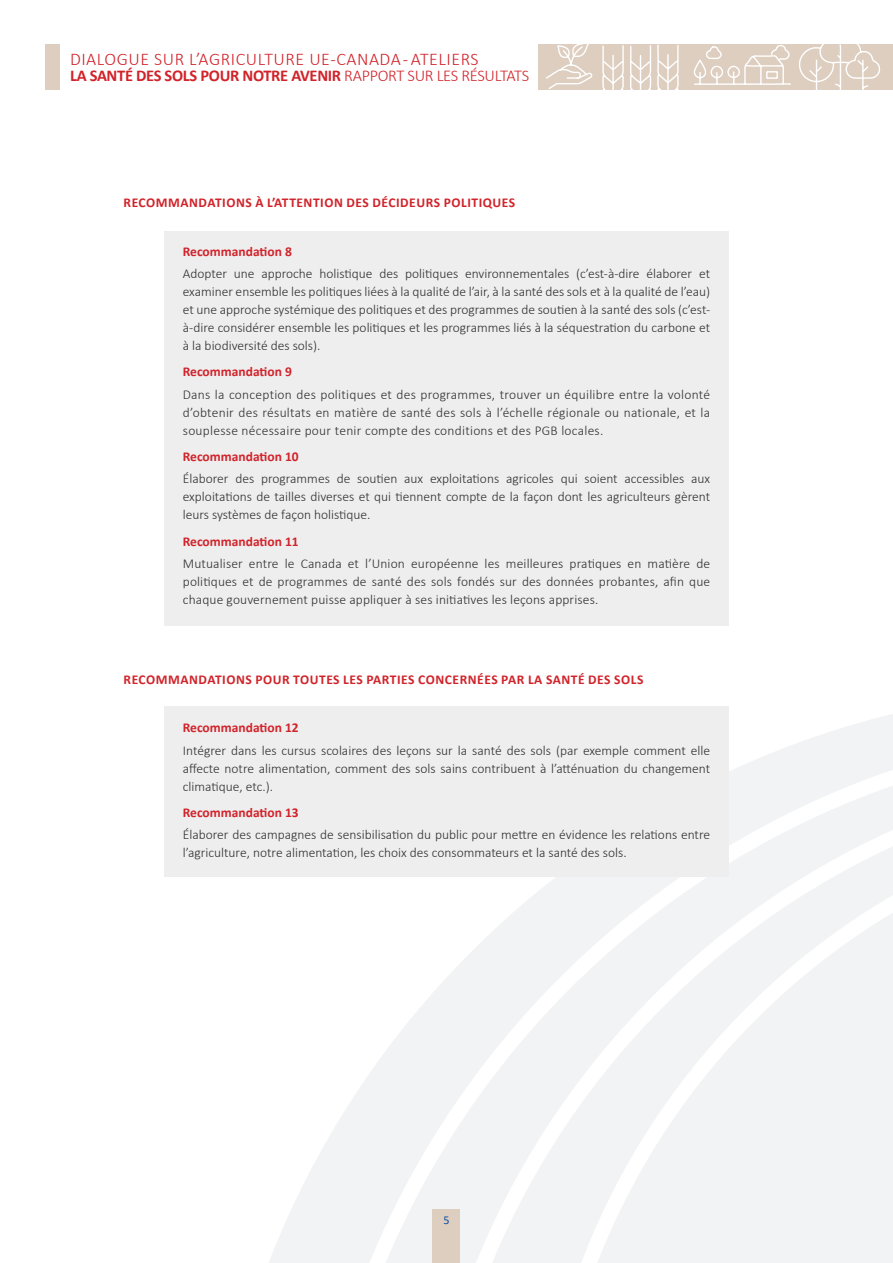
<style>
.page{position:relative;width:893px;height:1263px;background:#fff}
.page>*{position:absolute;margin:0;border:0;box-sizing:border-box;transform-origin:0 0}
.t1{font:300 17.85px "Calibri";letter-spacing:.03em;color:#d1232a}
.t2{font:700 16.5px "Calibri";letter-spacing:-.02em;color:#d1232a}
.t3{font:300 13.5px/18px "Calibri";color:#312f30;text-align:justify}
.t4{font:700 13.5px "Calibri";letter-spacing:.025em;color:#d1232a}
.t5{font:700 13.5px "Calibri";color:#d1232a}
.t6{font:12px "Calibri";color:#0d4da1}
.s1{font-weight:300}
</style>
<div class="page">
<svg style="left:297px;top:715px;width:596px;height:548px"></svg>
<svg style="left:409px;top:751px;width:484px;height:512px"></svg>
<svg style="left:535px;top:798px;width:358px;height:465px"></svg>
<div style="left:433px;top:1210px;width:27px;height:53px;background:#ddcec0"></div>
<div style="left:45px;top:44px;width:15px;height:45px;background:#ddcec0"></div>
<div style="left:538px;top:44px;width:355px;height:45px;background:#ddcec0"></div>
<svg style="left:546px;top:44px;width:47px;height:45px"></svg>
<svg style="left:602px;top:44px;width:77px;height:45px"></svg>
<svg style="left:799px;top:44px;width:82px;height:45px"></svg>
<svg style="left:693px;top:45px;width:98px;height:40px"></svg>
<div style="left:164px;top:232px;width:565px;height:394px;background:#eeeeef"></div>
<div style="left:164px;top:706px;width:565px;height:170px;background:#eeeeef"></div>
<h1 class="t1" style="left:70px;top:48px;width:410px">DIALOGUE SUR L’AGRICULTURE UE-CANADA - ATELIERS</h1>
<p class="t2" style="left:70px;top:64px;width:461px">LA SANTÉ DES SOLS POUR NOTRE AVENIR <span class="s1">RAPPORT SUR LES RÉSULTATS</span></p>
<p class="t4" style="left:124px;top:193px;width:393px">RECOMMANDATIONS À L’ATTENTION DES DÉCIDEURS POLITIQUES</p>
<p class="t5" style="left:183px;top:242px;width:111px">Recommandation 8</p>
<p class="t3" style="left:183px;top:264px;width:529px">Adopter une approche holistique des politiques environnementales (c’est-à-dire élaborer et examiner ensemble les politiques liées à la qualité de l’air, à la santé des sols et à la qualité de l’eau) et une approche systémique des politiques et des programmes de soutien à la santé des sols (c’est&shy;à-dire considérer ensemble les politiques et les programmes liés à la séquestration du carbone et à la biodiversité des sols).</p>
<p class="t5" style="left:183px;top:362px;width:111px">Recommandation 9</p>
<p class="t3" style="left:183px;top:385px;width:529px">Dans la conception des politiques et des programmes, trouver un équilibre entre la volonté d’obtenir des résultats en matière de santé des sols à l’échelle régionale ou nationale, et la souplesse nécessaire pour tenir compte des conditions et des PGB locales.</p>
<p class="t5" style="left:183px;top:447px;width:117px">Recommandation 10</p>
<p class="t3" style="left:183px;top:470px;width:529px">Élaborer des programmes de soutien aux exploitations agricoles qui soient accessibles aux exploitations de tailles diverses et qui tiennent compte de la façon dont les agriculteurs gèrent leurs systèmes de façon holistique.</p>
<p class="t5" style="left:183px;top:532px;width:117px">Recommandation 11</p>
<p class="t3" style="left:183px;top:554px;width:529px">Mutualiser entre le Canada et l’Union européenne les meilleures pratiques en matière de politiques et de programmes de santé des sols fondés sur des données probantes, afin que chaque gouvernement puisse appliquer à ses initiatives les leçons apprises.</p>
<p class="t4" style="left:124px;top:669px;width:521px">RECOMMANDATIONS POUR TOUTES LES PARTIES CONCERNÉES PAR LA SANTÉ DES SOLS</p>
<p class="t5" style="left:183px;top:718px;width:117px">Recommandation 12</p>
<p class="t3" style="left:183px;top:741px;width:529px">Intégrer dans les cursus scolaires des leçons sur la santé des sols (par exemple comment elle affecte notre alimentation, comment des sols sains contribuent à l’atténuation du changement climatique, etc.).</p>
<p class="t5" style="left:183px;top:803px;width:117px">Recommandation 13</p>
<p class="t3" style="left:183px;top:826px;width:529px">Élaborer des campagnes de sensibilisation du public pour mettre en évidence les relations entre l’agriculture, notre alimentation, les choix des consommateurs et la santé des sols.</p>
<p class="t6" style="left:443px;top:1211px;width:8px">5</p>
</div>
